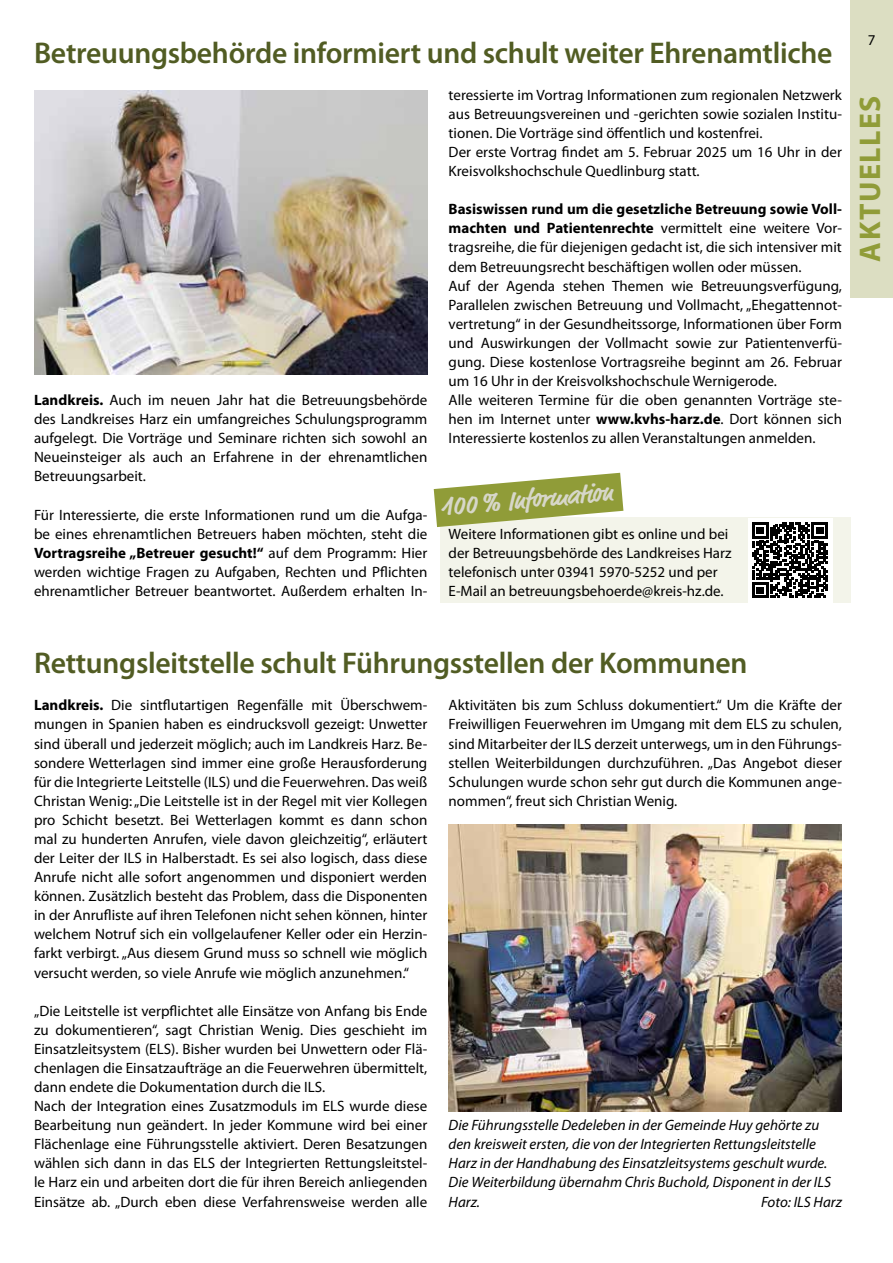
<style>
.page{position:relative;width:893px;height:1263px;background:#fff}
.page>*{position:absolute;margin:0;border:0;box-sizing:border-box;transform-origin:0 0}
.t1{font:600 30px "Myriad Pro";letter-spacing:-.01em;color:#515c23}
.t2{font:700 30px "Myriad Pro";letter-spacing:.05em;color:#909c38}
.t3{font:700 27px "Market Pro";color:#d7d7c9}
.t4{font:15px/19px "Myriad Pro";color:#000;text-align:justify}
.t5{font:italic 15px/19px "Myriad Pro";color:#000}
.s1{font-weight:700}
</style>
<div class="page">
<div style="left:850px;top:0;width:43px;height:298px;background:#dcdec2"></div>
<img style="left:34px;top:90px;width:393px;height:284px">
<img style="left:449px;top:825px;width:393px;height:286px">
<div style="left:440px;top:518px;width:410px;height:85px;background:#f3f4ea"></div>
<svg style="left:434px;top:473px;width:189px;height:54px"></svg>
<div style="left:747px;top:518px;width:85px;height:85px;background:#fff"></div>
<svg style="left:752px;top:522px;width:76px;height:76px"></svg>
<h1 class="t1" style="left:34px;top:34px;width:800px">Betreuungsbehörde informiert und schult weiter Ehrenamtliche</h1>
<p class="t4" style="left:34px;top:390px;width:395px"><span class="s1">Landkreis.</span> Auch im neuen Jahr hat die Betreuungsbehörde des Landkreises Harz ein umfangreiches Schulungsprogramm aufgelegt. Die Vorträge und Seminare richten sich sowohl an Neueinsteiger als auch an Erfahrene in der ehrenamtlichen Betreuungsarbeit.</p>
<p class="t4" style="left:34px;top:505px;width:395px">Für Interessierte, die erste Informationen rund um die Aufga&shy;be eines ehrenamtlichen Betreuers haben möchten, steht die <span class="s1">Vortragsreihe „Betreuer gesucht!“</span> auf dem Programm: Hier werden wichtige Fragen zu Aufgaben, Rechten und Pflichten ehrenamtlicher Betreuer beantwortet. Außerdem erhalten In-</p>
<p class="t4" style="left:449px;top:85px;width:395px;text-align:left">teressierte im Vortrag Informationen zum regionalen Netzwerk aus Betreuungsvereinen und -gerichten sowie sozialen Institu&shy;tionen. Die Vorträge sind öffentlich und kostenfrei.<br>Der erste Vortrag findet am 5. Februar 2025 um 16 Uhr in der Kreisvolkshochschule Quedlinburg statt.</p>
<p class="t4" style="left:449px;top:199px;width:395px;text-align:left"><span class="s1">Basiswissen rund um die gesetzliche Betreuung sowie Voll&shy;machten und Patientenrechte</span> vermittelt eine weitere Vor&shy;tragsreihe, die für diejenigen gedacht ist, die sich intensiver mit dem Betreuungsrecht beschäftigen wollen oder müssen.<br>Auf der Agenda stehen Themen wie Betreuungsverfügung, Parallelen zwischen Betreuung und Vollmacht, „Ehegattennot&shy;vertretung“ in der Gesundheitssorge, Informationen über Form und Auswirkungen der Vollmacht sowie zur Patientenverfü&shy;gung. Diese kostenlose Vortragsreihe beginnt am 26. Februar um 16 Uhr in der Kreisvolkshochschule Wernigerode.<br>Alle weiteren Termine für die oben genannten Vorträge ste&shy;hen im Internet unter <span class="s1">www.kvhs-harz.de</span>. Dort können sich Interessierte kostenlos zu allen Veranstaltungen anmelden.</p>
<h2 class="t3" style="left:439px;top:488px;width:174px;rotate:-5deg">100% Information</h2>
<p class="t4" style="left:449px;top:524px;width:285px;text-align:left">Weitere Informationen gibt es online und bei der Betreuungsbehörde des Landkreises Harz telefonisch unter 03941 5970-5252 und per E-Mail an betreuungsbehoerde@kreis-hz.de.</p>
<p class="t4" style="left:868px;top:30px;width:9px">7</p>
<h1 class="t2" style="left:850px;top:261px;width:168px;rotate:-90deg">AKTUELLES</h1>
<h1 class="t1" style="left:34px;top:643px;width:715px">Rettungsleitstelle schult Führungsstellen der Kommunen</h1>
<p class="t4" style="left:34px;top:696px;width:395px"><span class="s1">Landkreis.</span> Die sintflutartigen Regenfälle mit Überschwem&shy;mungen in Spanien haben es eindrucksvoll gezeigt: Unwetter sind überall und jederzeit möglich; auch im Landkreis Harz. Be&shy;sondere Wetterlagen sind immer eine große Herausforderung für die Integrierte Leitstelle (ILS) und die Feuerwehren. Das weiß Christan Wenig: „Die Leitstelle ist in der Regel mit vier Kollegen pro Schicht besetzt. Bei Wetterlagen kommt es dann schon mal zu hunderten Anrufen, viele davon gleichzeitig“, erläutert der Leiter der ILS in Halberstadt. Es sei also logisch, dass diese Anrufe nicht alle sofort angenommen und disponiert werden können. Zusätzlich besteht das Problem, dass die Disponenten in der Anrufliste auf ihren Telefonen nicht sehen können, hinter welchem Notruf sich ein vollgelaufener Keller oder ein Herzin&shy;farkt verbirgt. „Aus diesem Grund muss so schnell wie möglich versucht werden, so viele Anrufe wie möglich anzunehmen.“</p>
<p class="t4" style="left:34px;top:1001px;width:395px;text-align:left">„Die Leitstelle ist verpflichtet alle Einsätze von Anfang bis Ende zu dokumentieren“, sagt Christian Wenig. Dies geschieht im Einsatzleitsystem (ELS). Bisher wurden bei Unwettern oder Flä&shy;chenlagen die Einsatzaufträge an die Feuerwehren übermittelt, dann endete die Dokumentation durch die ILS.<br>Nach der Integration eines Zusatzmoduls im ELS wurde diese Bearbeitung nun geändert. In jeder Kommune wird bei einer Flächenlage eine Führungsstelle aktiviert. Deren Besatzungen wählen sich dann in das ELS der Integrierten Rettungsleitstel&shy;le Harz ein und arbeiten dort die für ihren Bereich anliegenden Einsätze ab. „Durch eben diese Verfahrensweise werden alle</p>
<p class="t4" style="left:449px;top:696px;width:395px">Aktivitäten bis zum Schluss dokumentiert.“ Um die Kräfte der Freiwilligen Feuerwehren im Umgang mit dem ELS zu schulen, sind Mitarbeiter der ILS derzeit unterwegs, um in den Führungs&shy;stellen Weiterbildungen durchzuführen. „Das Angebot dieser Schulungen wurde schon sehr gut durch die Kommunen ange&shy;nommen“, freut sich Christian Wenig.</p>
<p class="t5" style="left:449px;top:1115px;width:384px">Die Führungsstelle Dedeleben in der Gemeinde Huy gehörte zu den kreisweit ersten, die von der Integrierten Rettungsleitstelle Harz in der Handhabung des Einsatzleitsystems geschult wurde.<br>Die Weiterbildung übernahm Chris Buchold, Disponent in der ILS Harz.</p>
<p class="t5" style="left:761px;top:1192px;width:82px">Foto: ILS Harz</p>
</div>
